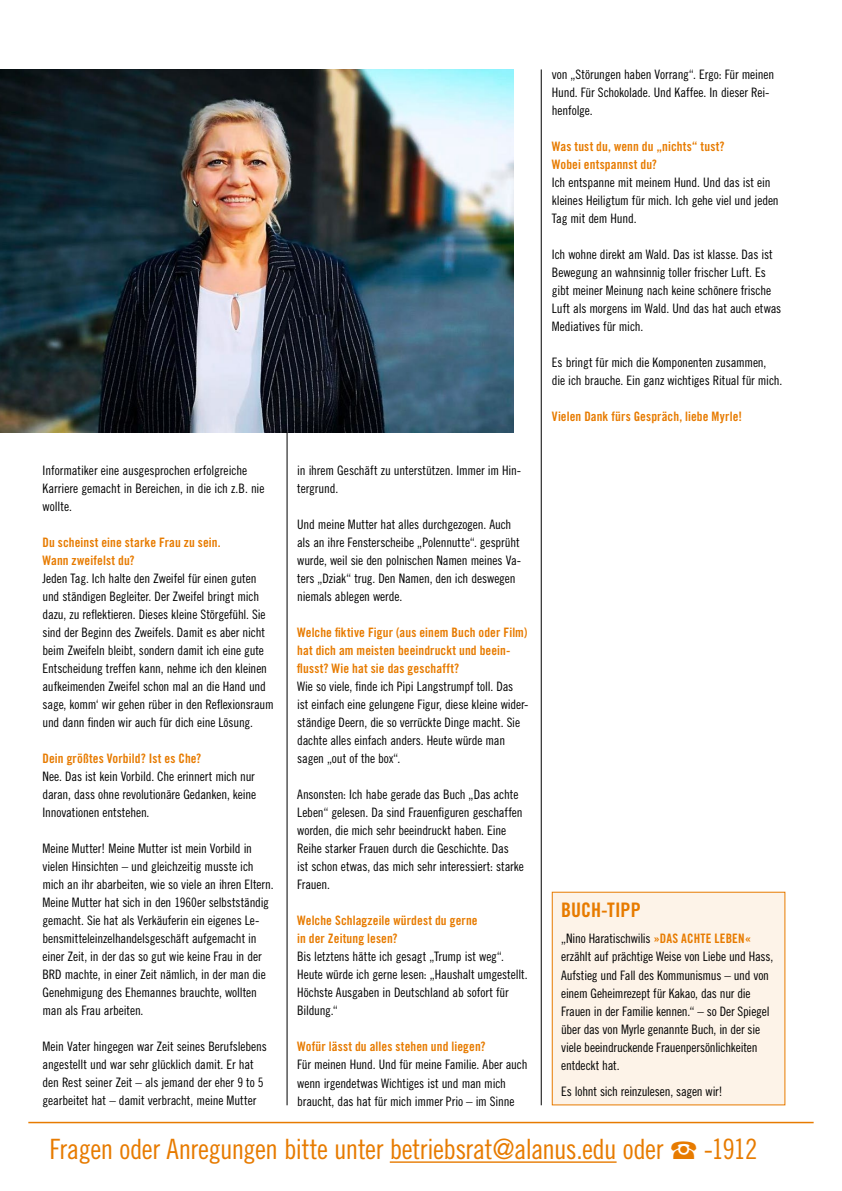
<style>
.page{position:relative;width:842px;height:1191px;background:#fff}
.page>*{position:absolute;margin:0;border:0;box-sizing:border-box;transform-origin:0 0}
.t1{font:28px "Trade Gothic LT Std Cn 18";letter-spacing:-.02em;color:#e77b00}
.t2{font:20px "Trade Gothic LT Std Bd Cn 20";color:#e77b00}
.t3{font:13px/18px "Trade Gothic LT Std Cn 18";letter-spacing:-.01em;color:#000}
.t4{font:13px/18px "Trade Gothic LT Std Bd Cn 20";letter-spacing:.005em;color:#e77b00}
.s1{font-family:"Trade Gothic LT Std Bd Cn 20";color:#e77b00}
</style>
<div class="page">
<hr style="left:390px;top:1161px;width:227px;height:1px;background:#e77b00">
<hr style="left:28px;top:1121px;width:786px;height:2px;background:#e77b00">
<hr style="left:287px;top:429px;width:1px;height:676px;background:#000">
<hr style="left:541px;top:69px;width:1px;height:1036px;background:#000">
<img style="left:0;top:69px;width:513px;height:363px">
<div style="left:552px;top:892px;width:233px;height:213px;background:#fdf3e8"></div>
<p class="t3" style="left:43px;top:461px;width:224px">Informatiker eine ausgesprochen erfolgreiche<br>Karriere gemacht in Bereichen, in die ich z.B. nie wollte.</p>
<p class="t4" style="left:43px;top:533px;width:180px">Du scheinst eine starke Frau zu sein.<br>Wann zweifelst du?</p>
<p class="t3" style="left:43px;top:569px;width:233px">Jeden Tag. Ich halte den Zweifel für einen guten und ständigen Begleiter. Der Zweifel bringt mich dazu, zu reflektieren. Dieses kleine Störgefühl. Sie sind der Beginn des Zweifels. Damit es aber nicht beim Zweifeln bleibt, sondern damit ich eine gute Entscheidung treffen kann, nehme ich den kleinen aufkeimenden Zweifel schon mal an die Hand und sage, komm‘ wir gehen rüber in den Reflexionsraum und dann finden wir auch für dich eine Lösung.</p>
<p class="t4" style="left:43px;top:749px;width:160px">Dein größtes Vorbild? Ist es Che?</p>
<p class="t3" style="left:43px;top:767px;width:215px;text-align:justify">Nee. Das ist kein Vorbild. Che erinnert mich nur daran, dass ohne revolutionäre Gedanken, keine Innovationen entstehen.</p>
<p class="t3" style="left:43px;top:839px;width:233px">Meine Mutter! Meine Mutter ist mein Vorbild in vielen Hinsichten – und gleichzeitig musste ich mich an ihr abarbeiten, wie so viele an ihren Eltern.<br>Meine Mutter hat sich in den 1960er selbstständig gemacht. Sie hat als Verkäuferin ein eigenes Le&shy;bensmitteleinzelhandelsgeschäft aufgemacht in einer Zeit, in der das so gut wie keine Frau in der BRD machte, in einer Zeit nämlich, in der man die Genehmigung des Ehemannes brauchte, wollten man als Frau arbeiten.</p>
<p class="t3" style="left:43px;top:1037px;width:226px">Mein Vater hingegen war Zeit seines Berufslebens angestellt und war sehr glücklich damit. Er hat den Rest seiner Zeit – als jemand der eher 9 to 5 gearbeitet hat – damit verbracht, meine Mutter</p>
<p class="t3" style="left:297px;top:461px;width:226px">in ihrem Geschäft zu unterstützen. Immer im Hin&shy;tergrund.</p>
<p class="t3" style="left:297px;top:515px;width:225px">Und meine Mutter hat alles durchgezogen. Auch als an ihre Fensterscheibe „Polennutte“. gesprüht wurde, weil sie den polnischen Namen meines Va&shy;ters „Dziak“ trug. Den Namen, den ich deswegen niemals ablegen werde.</p>
<p class="t4" style="left:297px;top:623px;width:232px">Welche fiktive Figur (aus einem Buch oder Film) hat dich am meisten beeindruckt und beein&shy;flusst? Wie hat sie das geschafft?</p>
<p class="t3" style="left:297px;top:677px;width:233px">Wie so viele, finde ich Pipi Langstrumpf toll. Das<br>ist einfach eine gelungene Figur, diese kleine wider&shy;ständige Deern, die so verrückte Dinge macht. Sie dachte alles einfach anders. Heute würde man sagen „out of the box“.</p>
<p class="t3" style="left:297px;top:785px;width:228px">Ansonsten: Ich habe gerade das Buch „Das achte Leben“ gelesen. Da sind Frauenfiguren geschaffen worden, die mich sehr beeindruckt haben. Eine Reihe starker Frauen durch die Geschichte. Das<br>ist schon etwas, das mich sehr interessiert: starke Frauen.</p>
<p class="t4" style="left:297px;top:911px;width:182px">Welche Schlagzeile würdest du gerne in der Zeitung lesen?</p>
<p class="t3" style="left:297px;top:947px;width:232px">Bis letztens hätte ich gesagt „Trump ist weg“.<br>Heute würde ich gerne lesen: „Haushalt umgestellt.<br>Höchste Ausgaben in Deutschland ab sofort für Bildung.“</p>
<p class="t4" style="left:297px;top:1037px;width:190px">Wofür lässt du alles stehen und liegen?</p>
<p class="t3" style="left:297px;top:1055px;width:232px">Für meinen Hund. Und für meine Familie. Aber auch wenn irgendetwas Wichtiges ist und man mich braucht, das hat für mich immer Prio – im Sinne</p>
<p class="t3" style="left:552px;top:65px;width:224px">von „Störungen haben Vorrang“. Ergo: Für meinen<br>Hund. Für Schokolade. Und Kaffee. In dieser Rei&shy;henfolge.</p>
<p class="t4" style="left:552px;top:137px;width:174px">Was tust du, wenn du „nichts“ tust?<br>Wobei entspannst du?</p>
<p class="t3" style="left:552px;top:173px;width:228px">Ich entspanne mit meinem Hund. Und das ist ein kleines Heiligtum für mich. Ich gehe viel und jeden<br>Tag mit dem Hund.</p>
<p class="t3" style="left:552px;top:245px;width:231px">Ich wohne direkt am Wald. Das ist klasse. Das ist Bewegung an wahnsinnig toller frischer Luft. Es gibt meiner Meinung nach keine schönere frische Luft als morgens im Wald. Und das hat auch etwas Mediatives für mich.</p>
<p class="t3" style="left:552px;top:353px;width:232px">Es bringt für mich die Komponenten zusammen, die ich brauche. Ein ganz wichtiges Ritual für mich.</p>
<p class="t4" style="left:552px;top:407px;width:192px">Vielen Dank fürs Gespräch, liebe Myrle!</p>
<h2 class="t2" style="left:561px;top:897px;width:81px">BUCH-TIPP</h2>
<p class="t3" style="left:561px;top:929px;width:214px">„Nino Haratischwilis <span class="s1">»DAS ACHTE LEBEN« </span>erzählt auf prächtige Weise von Liebe und Hass, Aufstieg und Fall des Kommunismus – und von einem Geheimrezept für Kakao, das nur die Frauen in der Familie kennen.“ – so Der Spiegel über das von Myrle genannte Buch, in der sie viele beeindruckende Frauenpersönlichkeiten entdeckt hat.</p>
<p class="t3" style="left:561px;top:1082px;width:163px">Es lohnt sich reinzulesen, sagen wir!</p>
<h1 class="t1" style="left:50px;top:1132px;width:709px">Fragen oder Anregungen bitte unter betriebsrat@alanus.edu oder ☎ -1912</h1>
</div>
